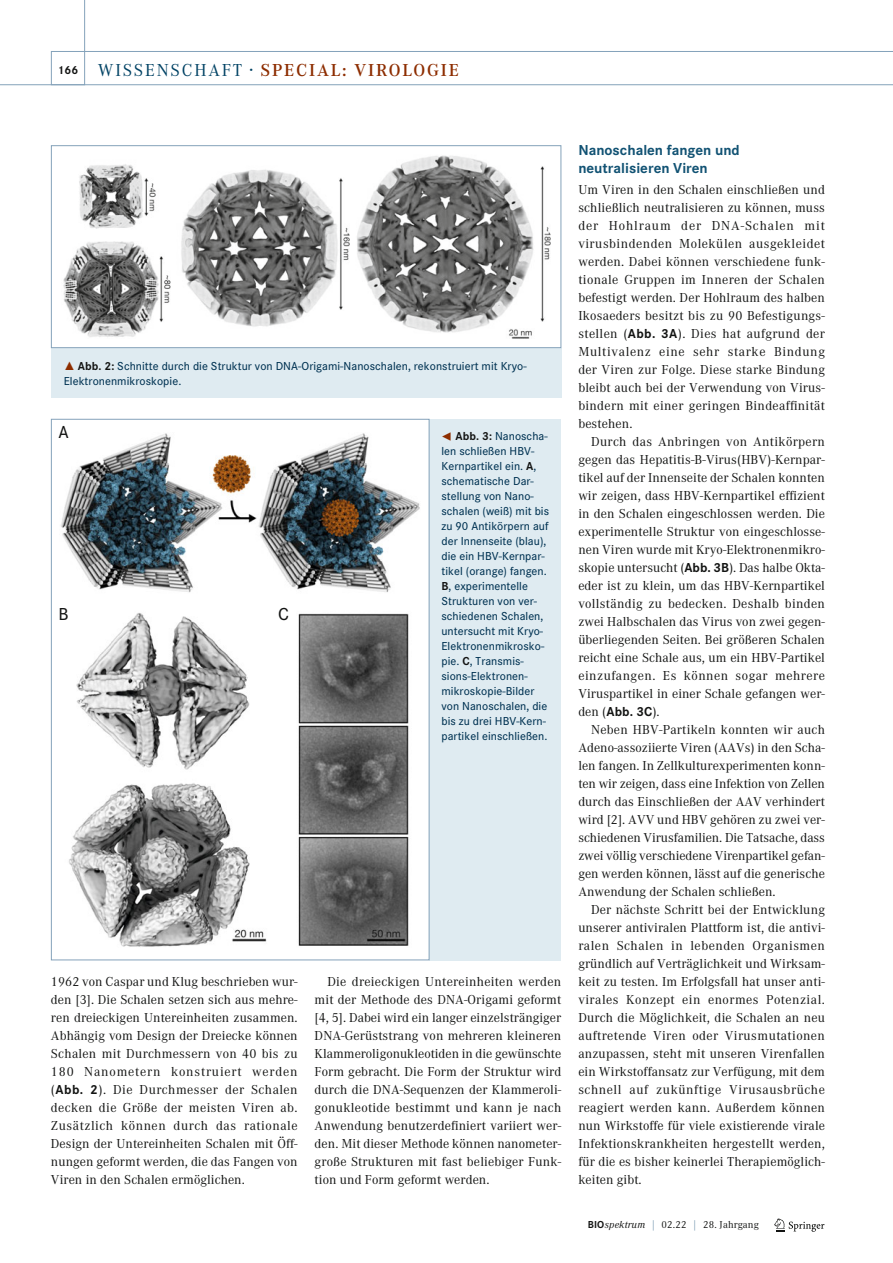
<style>
.page{position:relative;width:893px;height:1263px;background:#fff}
.page>*{position:absolute;margin:0;border:0;box-sizing:border-box;transform-origin:0 0}
.t1{font:600 18px "Corporate A";letter-spacing:.1em;color:#8d2d00}
.t2{font:500 18px "Corporate S";color:#131413}
.t3{font:700 15px/18px "Corporate S";color:#115273}
.t4{font:13.5px/18px "Corporate A";letter-spacing:.005em;color:#131413;text-align:justify}
.t5{font:500 12px/15px "Corporate S";letter-spacing:.005em;color:#003252}
.t6{font:700 12px "Corporate S";color:#131413}
.t7{font:10.5px "Corporate A";letter-spacing:.015em;color:#131413}
.s1{font-weight:400;color:#004264}
.s2{font-family:"The Sans Expert";font-weight:400;color:#8d2d00}
.s3{font-weight:700;color:#131413}
.s4{font-family:"Corporate S";font-weight:700}
.s5{font-style:italic}
.s6{color:#658ba6}
</style>
<div class="page">
<svg style="left:774px;top:1218px;width:50px;height:14px"></svg>
<div style="left:51px;top:348px;width:510px;height:49px;background:#dfebf1"></div>
<img style="left:63px;top:155px;width:488px;height:183px">
<div style="left:51px;top:145px;width:510px;height:203px;border:1px solid #84a2ba"></div>
<div style="left:429px;top:419px;width:132px;height:541px;background:#dfebf1"></div>
<img style="left:61px;top:433px;width:359px;height:514px">
<svg style="left:0;top:0;width:85px;height:85px"></svg>
<div style="left:51px;top:51px;width:842px;height:34px;border:1px solid #84a2ba"></div>
<p class="t6" style="left:58px;top:66px;width:22px">166</p>
<h1 class="t1" style="left:98px;top:63px;width:363px"><span class="s1">WISSENSCHAFT ·</span> SPECIAL: VIROLOGIE</h1>
<p class="t5" style="left:64px;top:359px;width:464px"><span class="s2">˚</span> <span class="s3">Abb. 2:</span> Schnitte durch die Struktur von DNA-Origami-Nanoschalen, rekonstruiert mit Kryo-<br>Elektronenmikroskopie.</p>
<h1 class="t2" style="left:58px;top:426px;width:12px">A</h1>
<h1 class="t2" style="left:58px;top:608px;width:12px">B</h1>
<h1 class="t2" style="left:278px;top:608px;width:12px">C</h1>
<p class="t5" style="left:441px;top:430px;width:109px"><span class="s2">¯</span> <span class="s3">Abb. 3:</span> Nanoscha&shy;len schließen HBV-<br>Kernpartikel ein. <span class="s3">A</span>, schematische Dar&shy;stellung von Nano&shy;schalen (weiß) mit bis zu 90 Antikörpern auf der Innenseite (blau), die ein HBV-Kernpar&shy;tikel (orange) fangen.<br><span class="s3">B</span>, experimentelle<br>Strukturen von ver&shy;schiedenen Schalen, untersucht mit Kryo-<br>Elektronenmikrosko&shy;pie. <span class="s3">C</span>, Transmis&shy;sions-Elektronen&shy;mikroskopie-Bilder von Nanoschalen, die bis zu drei HBV-Kern&shy;partikel einschließen.</p>
<p class="t4" style="left:51px;top:974px;width:248px">1962 von Caspar und Klug beschrieben wur&shy;den [3]. Die Schalen setzen sich aus mehre&shy;ren dreieckigen Untereinheiten zusammen.<br>Abhängig vom Design der Dreiecke können Schalen mit Durchmessern von 40 bis zu 180 Nanometern konstruiert werden (<span class="s4">Abb. 2</span>). Die Durchmesser der Schalen decken die Größe der meisten Viren ab.<br>Zusätzlich können durch das rationale Design der Untereinheiten Schalen mit Öff&shy;nungen geformt werden, die das Fangen von Viren in den Schalen ermöglichen.</p>
<p class="t4" style="left:315px;top:974px;width:248px;text-indent:13px">Die dreieckigen Untereinheiten werden mit der Methode des DNA-Origami geformt [4, 5]. Dabei wird ein langer einzelsträngiger DNA-Gerüststrang von mehreren kleineren Klammeroligonukleotiden in die gewünschte Form gebracht. Die Form der Struktur wird durch die DNA-Sequenzen der Klammeroli&shy;gonukleotide bestimmt und kann je nach Anwendung benutzerdefiniert variiert wer&shy;den. Mit dieser Methode können nanometer&shy;große Strukturen mit fast beliebiger Funk&shy;tion und Form geformt werden.</p>
<p class="t3" style="left:578px;top:143px;width:163px">Nanoschalen fangen und neutralisieren Viren</p>
<p class="t4" style="left:578px;top:182px;width:248px">Um Viren in den Schalen einschließen und schließlich neutralisieren zu können, muss der Hohlraum der DNA-Schalen mit virusbindenden Molekülen ausgekleidet werden. Dabei können verschiedene funk&shy;tionale Gruppen im Inneren der Schalen befestigt werden. Der Hohlraum des halben Iko saeders besitzt bis zu 90 Befestigungs&shy;stellen (<span class="s4">Abb. 3A</span>). Dies hat aufgrund der Multivalenz eine sehr starke Bindung der Viren zur Folge. Diese starke Bindung bleibt auch bei der Verwendung von Virus&shy;bindern mit einer geringen Bindeaffinität bestehen.</p>
<p class="t4" style="left:578px;top:434px;width:248px;text-indent:13px">Durch das Anbringen von Antikörpern gegen das Hepatitis-B-Virus(HBV)-Kernpar&shy;tikel auf der Innenseite der Schalen konnten wir zeigen, dass HBV-Kernpartikel effizient in den Schalen eingeschlossen werden. Die experimentelle Struktur von eingeschlosse&shy;nen Viren wurde mit Kryo-Elektronenmikro&shy;skopie untersucht (<span class="s4">Abb. 3B</span>). Das halbe Okta&shy;eder ist zu klein, um das HBV-Kernpartikel vollständig zu bedecken. Deshalb binden zwei Halbschalen das Virus von zwei gegen&shy;überliegenden Seiten. Bei größeren Schalen reicht eine Schale aus, um ein HBV-Partikel einzufangen. Es können sogar mehrere Viruspartikel in einer Schale gefangen wer&shy;den (<span class="s4">Abb. 3C</span>).</p>
<p class="t4" style="left:578px;top:722px;width:248px;text-indent:13px">Neben HBV-Partikeln konnten wir auch Adeno-assoziierte Viren (AAVs) in den Scha&shy;len fangen. In Zellkulturexperimenten konn&shy;ten wir zeigen, dass eine Infektion von Zellen durch das Einschließen der AAV verhindert wird [2]. AVV und HBV gehören zu zwei ver&shy;schiedenen Virusfamilien. Die Tatsache, dass zwei völlig verschiedene Virenpartikel gefan&shy;gen werden können, lässt auf die generische Anwendung der Schalen schließen.</p>
<p class="t4" style="left:578px;top:902px;width:248px;text-indent:13px">Der nächste Schritt bei der Entwicklung unserer antiviralen Plattform ist, die antivi&shy;ralen Schalen in lebenden Organismen gründlich auf Verträglichkeit und Wirksam&shy;keit zu testen. Im Erfolgsfall hat unser anti&shy;virales Konzept ein enormes Potenzial.<br>Durch die Möglichkeit, die Schalen an neu auftretende Viren oder Virusmutationen anzupassen, steht mit unseren Virenfallen ein Wirkstoffansatz zur Verfügung, mit dem schnell auf zukünftige Virusausbrüche reagiert werden kann. Außerdem können nun Wirkstoffe für viele existierende virale Infektionskrankheiten hergestellt werden, für die es bisher keinerlei Therapiemöglich&shy;keiten gibt.</p>
<p class="t7" style="left:588px;top:1221px;width:173px"><span class="s4">BIO</span><span class="s5">spektrum</span> <span class="s6">|</span> 02.22 <span class="s6">|</span> 28. Jahrgang</p>
</div>
